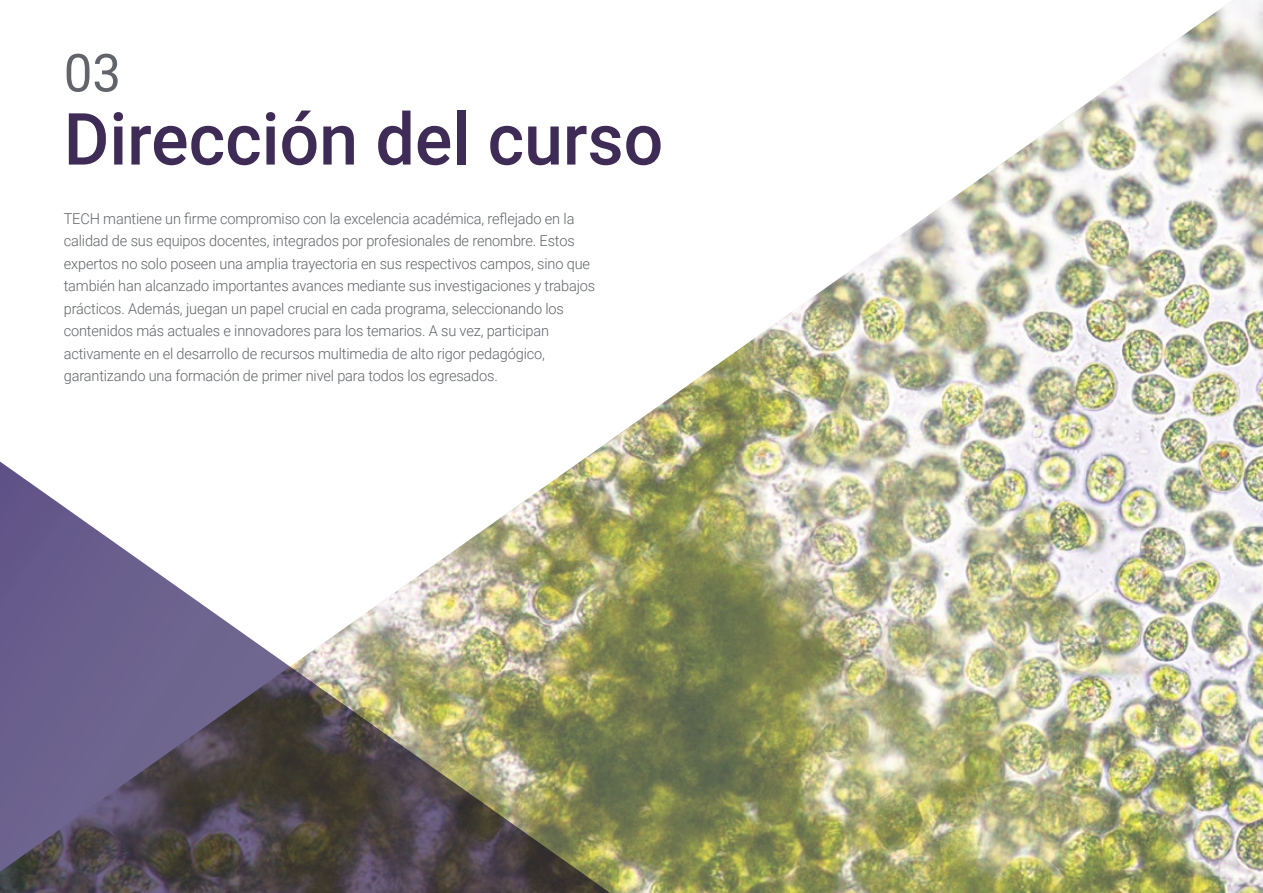
<style>
.page{position:relative;width:1263px;height:893px;background:#fff}
.page>*{position:absolute;margin:0;border:0;box-sizing:border-box;transform-origin:0 0}
.t1{font:500 72px "Roboto";color:#3e2b56}
.t2{font:52.5px "Roboto";color:#61646a}
.t3{font:300 15px/22.5px "Roboto";letter-spacing:-.01em;color:#61646a}
</style>
<div class="page">
<img style="left:602px;top:0;width:661px;height:893px">
<img style="left:0;top:446px;width:640px;height:447px">
<h2 class="t2" style="left:64px;top:36px;width:59px">03</h2>
<h1 class="t1" style="left:64px;top:89px;width:601px">Dirección del curso</h1>
<p class="t3" style="left:64px;top:207px;width:533px">TECH mantiene un firme compromiso con la excelencia académica, reflejado en la calidad de sus equipos docentes, integrados por profesionales de renombre. Estos expertos no solo poseen una amplia trayectoria en sus respectivos campos, sino que también han alcanzado importantes avances mediante sus investigaciones y trabajos prácticos. Además, juegan un papel crucial en cada programa, seleccionando los contenidos más actuales e innovadores para los temarios. A su vez, participan activamente en el desarrollo de recursos multimedia de alto rigor pedagógico, garantizando una formación de primer nivel para todos los egresados.</p>
</div>
